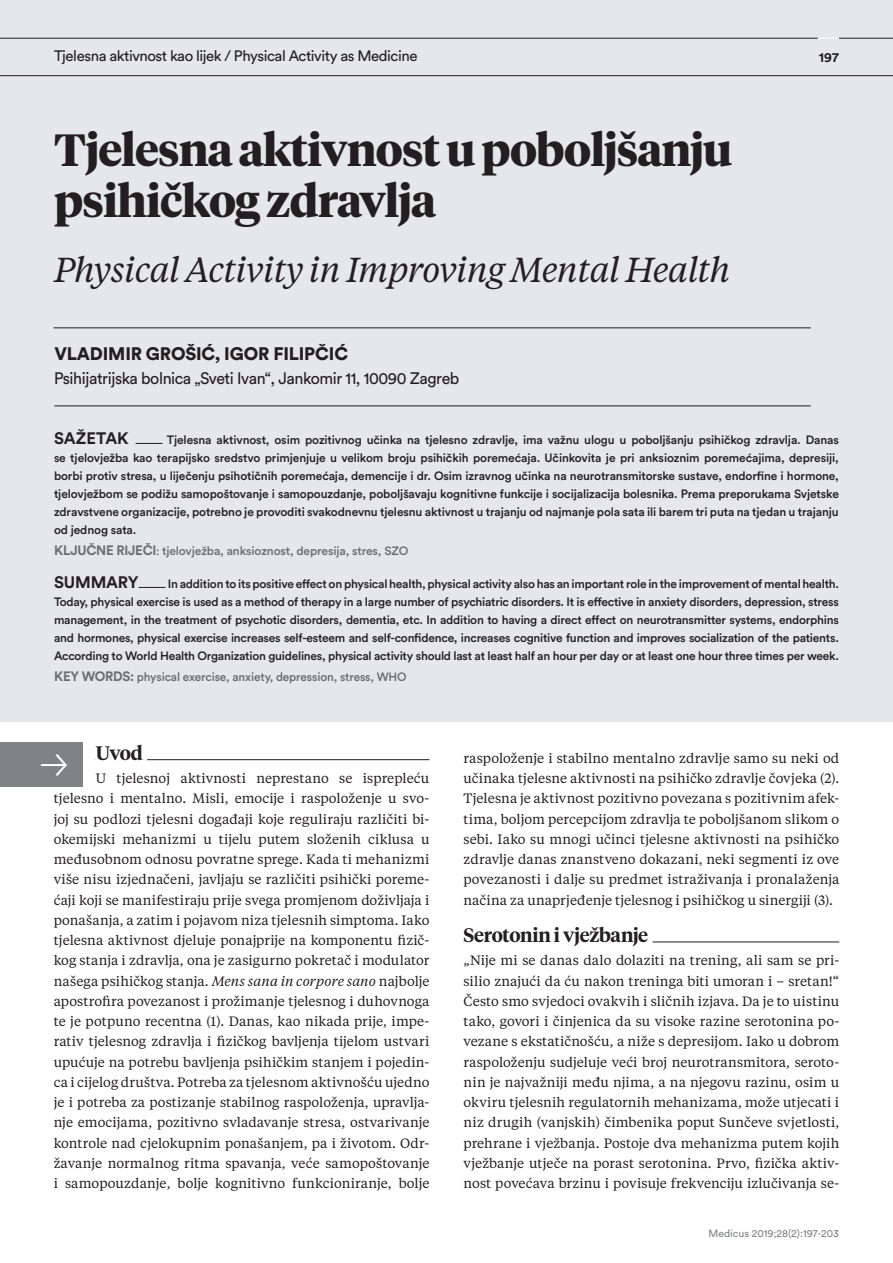
<style>
.page{position:relative;width:893px;height:1263px;background:#fff}
.page>*{position:absolute;margin:0;border:0;box-sizing:border-box;transform-origin:0 0}
.t1{font:700 45px/51px "Tiempos Headline";letter-spacing:-.02em;color:#231f20}
.t2{font:italic 34.5px "Tiempos Headline";letter-spacing:-.02em;color:#231f20}
.t3{font:600 19.5px "Tiempos Headline";letter-spacing:-.015em;color:#231f20}
.t4{font:900 18px "Circular Pro";letter-spacing:-.01em;color:#231f20}
.t5{font:16.5px "Circular Pro";letter-spacing:-.025em;color:#231f20}
.t6{font:700 16.5px "Circular Pro";letter-spacing:-.01em;color:#231f20}
.t7{font:15px "Circular Pro";letter-spacing:-.03em;color:#231f20}
.t8{font:13.5px/20.2px "Tiempos Headline";letter-spacing:.005em;color:#231f20;text-align:justify}
.t9{font:700 13.5px "Circular Pro";color:#231f20}
.t10{font:500 12px/18px "Circular Pro";letter-spacing:-.02em;color:#231f20;text-align:justify}
.t11{font:500 12px "Circular Pro";letter-spacing:-.01em;color:#6c6d70}
.t12{font:10.5px "Circular Pro";color:#808285}
.s1{font-weight:700;font-size:13.5px}
.s2{font-family:"Tiempos Headline";font-weight:400}
.s3{font-style:italic}
</style>
<div class="page">
<div style="left:0;top:0;width:893px;height:722px;background:#e6e7e9"></div>
<hr style="left:96px;top:759px;width:333px;height:1px;background:#231f20">
<hr style="left:96px;top:758px;width:51px;height:3px;background:#fff">
<hr style="left:463px;top:942px;width:376px;height:1px;background:#231f20">
<hr style="left:463px;top:941px;width:189px;height:3px;background:#fff">
<div style="left:0;top:742px;width:83px;height:45px;background:#808285"></div>
<hr style="left:0;top:75px;width:893px;height:1px;background:#231f20">
<hr style="left:0;top:38px;width:818px;height:1px;background:#231f20">
<hr style="left:839px;top:38px;width:54px;height:1px;background:#231f20">
<svg style="left:819px;top:38px;width:20px;height:1px"></svg>
<hr style="left:54px;top:327px;width:757px;height:1px;background:#231f20">
<hr style="left:54px;top:405px;width:757px;height:1px;background:#231f20">
<svg style="left:136px;top:443px;width:27px;height:1px"></svg>
<svg style="left:139px;top:587px;width:27px;height:1px"></svg>
<p class="t7" style="left:54px;top:46px;width:365px">Tjelesna aktivnost kao lijek / Physical Activity as Medicine</p>
<h1 class="t1" style="left:54px;top:122px;width:680px">Tjelesna aktivnost u poboljšanju psihičkog zdravlja</h1>
<h2 class="t2" style="left:54px;top:247px;width:678px">Physical Activity in Improving Mental Health</h2>
<h3 class="t4" style="left:54px;top:341px;width:295px">VLADIMIR GROŠIĆ, IGOR FILIPČIĆ</h3>
<p class="t5" style="left:54px;top:368px;width:407px">Psihijatrijska bolnica „Sveti Ivan“, Jankomir 11, 10090 Zagreb</p>
<p class="t9" style="left:819px;top:47px;width:22px">197</p>
<p class="t6" style="left:54px;top:426px;width:76px">SAŽETAK</p>
<p class="t10" style="left:54px;top:430px;width:786px;text-indent:113px">Tjelesna aktivnost, osim pozitivnog učinka na tjelesno zdravlje, ima važnu ulogu u poboljšanju psihičkog zdravlja. Danas se tjelovježba kao terapijsko sredstvo primjenjuje u velikom broju psihičkih poremećaja. Učinkovita je pri anksioznim poremećajima, depresiji, borbi protiv stresa, u liječenju psihotičnih poremećaja, demencije i dr. Osim izravnog učinka na neurotransmitorske sustave, endorfine i hormone, tjelovježbom se podižu samopoštovanje i samopouzdanje, poboljšavaju kognitivne funkcije i socijalizacija bolesnika. Prema preporukama Svjetske zdravstvene organizacije, potrebno je provoditi svakodnevnu tjelesnu aktivnost u trajanju od najmanje pola sata ili barem tri puta na tjedan u trajanju od jednog sata.</p>
<p class="t11" style="left:54px;top:542px;width:356px"><span class="s1">KLJUČNE RIJEČI</span><span class="s2">:</span> tjelovježba, anksioznost, depresija, stres, SZO</p>
<p class="t6" style="left:54px;top:570px;width:86px">SUMMARY</p>
<p class="t10" style="left:54px;top:574px;width:786px;text-indent:114px">In addition to its positive effect on physical health, physical activity also has an important role in the improvement of mental health.<br>Today, physical exercise is used as a method of therapy in a large number of psychiatric disorders. It is effective in anxiety disorders, depression, stress management, in the treatment of psychotic disorders, dementia, etc. In addition to having a direct effect on neurotransmitter systems, endorphins and hormones, physical exercise increases self-esteem and self-confidence, increases cognitive function and improves socialization of the patients.<br>According to World Health Organization guidelines, physical activity should last at least half an hour per day or at least one hour three times per week.</p>
<p class="t11" style="left:54px;top:668px;width:354px"><span class="s1">KEY WORDS:</span> physical exercise, anxiety, depression, stress, WHO</p>
<h3 class="t3" style="left:96px;top:739px;width:49px">Uvod</h3>
<p class="t8" style="left:54px;top:768px;width:377px;text-indent:42px">U tjelesnoj aktivnosti neprestano se isprepleću tjelesno i mentalno. Misli, emocije i raspoloženje u svo&shy;joj su podlozi tjelesni događaji koje reguliraju različiti bi&shy;okemijski mehanizmi u tijelu putem složenih ciklusa u međusobnom odnosu povratne sprege. Kada ti mehanizmi više nisu izjednačeni, javljaju se različiti psihički poreme&shy;ćaji koji se manifestiraju prije svega promjenom doživljaja i ponašanja, a zatim i pojavom niza tjelesnih simptoma. Iako tjelesna aktivnost djeluje ponajprije na komponentu fizič&shy;kog stanja i zdravlja, ona je zasigurno pokretač i modulator našega psihičkog stanja. <span class="s3">Mens sana in corpore sano</span> najbolje apostrofira povezanost i prožimanje tjelesnog i duhovnoga te je potpuno recentna (1). Danas, kao nikada prije, impe&shy;rativ tjelesnog zdravlja i fizičkog bavljenja tijelom ustvari upućuje na potrebu bavljenja psihičkim stanjem i pojedin&shy;ca i cijelog društva. Potreba za tjelesnom aktivnošću ujedno je i potreba za postizanje stabilnog raspoloženja, upravlja&shy;nje emocijama, pozitivno svladavanje stresa, ostvarivanje kontrole nad cjelokupnim ponašanjem, pa i životom. Odr&shy;žavanje normalnog ritma spavanja, veće samopoštovanje i samopouzdanje, bolje kognitivno funkcioniranje, bolje</p>
<p class="t8" style="left:463px;top:747px;width:377px">raspoloženje i stabilno mentalno zdravlje samo su neki od učinaka tjelesne aktivnosti na psihičko zdravlje čovjeka (2).<br>Tjelesna je aktivnost pozitivno povezana s pozitivnim afek&shy;tima, boljom percepcijom zdravlja te poboljšanom slikom o sebi. Iako su mnogi učinci tjelesne aktivnosti na psihičko zdravlje danas znanstveno dokazani, neki segmenti iz ove povezanosti i dalje su predmet istraživanja i pronalaženja načina za unaprjeđenje tjelesnog i psihičkog u sinergiji (3).</p>
<h3 class="t3" style="left:463px;top:922px;width:186px">Serotonin i vježbanje</h3>
<p class="t8" style="left:463px;top:950px;width:377px">„Nije mi se danas dalo dolaziti na trening, ali sam se pri&shy;silio znajući da ću nakon treninga biti umoran i – sretan!“ Često smo svjedoci ovakvih i sličnih izjava. Da je to uistinu tako, govori i činjenica da su visoke razine serotonina po&shy;vezane s ekstatičnošću, a niže s depresijom. Iako u dobrom raspoloženju sudjeluje veći broj neurotransmitora, seroto&shy;nin je najvažniji među njima, a na njegovu razinu, osim u okviru tjelesnih regulatornih mehanizama, može utjecati i niz drugih (vanjskih) čimbenika poput Sunčeve svjetlosti, prehrane i vježbanja. Postoje dva mehanizma putem kojih vježbanje utječe na porast serotonina. Prvo, fizička aktiv&shy;nost povećava brzinu i povisuje frekvenciju izlučivanja se-</p>
<p class="t12" style="left:708px;top:1227px;width:132px">Medicus 2019;28(2):197-203</p>
</div>
